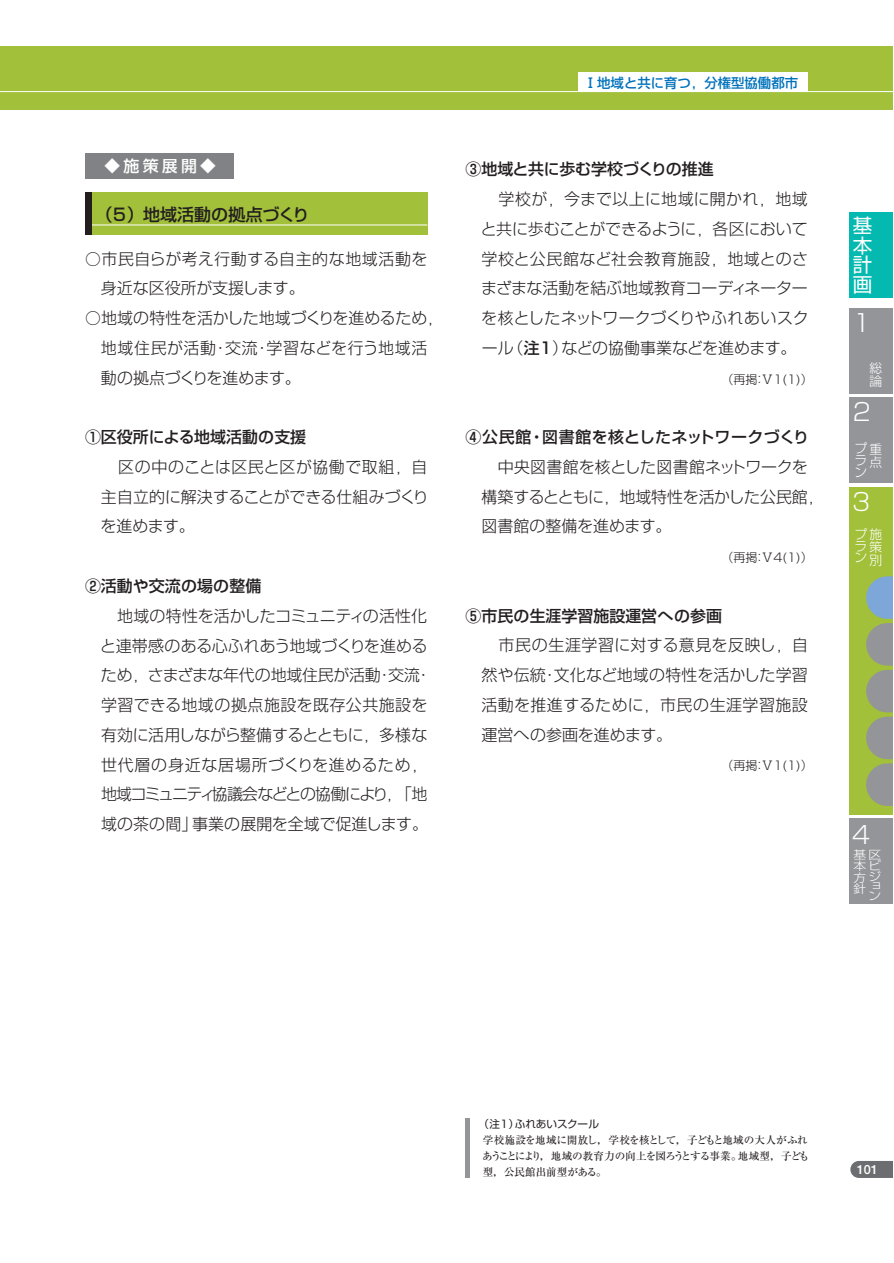
<style>
.page{position:relative;width:894px;height:1263px;background:#fff}
.page>*{position:absolute;margin:0;border:0;box-sizing:border-box;transform-origin:0 0}
.t1{font:300 24px "Shin Go";color:#fff}
.t2{font:19.5px/19.5px "Shin Go";color:#fff;text-align:justify}
.t3{font:500 16.95px "Shin Go";color:#231f20}
.t4{font:300 15.9px/29.7px "Shin Go";color:#231f20}
.t5{font:500 15.9px "Shin Go";color:#231f20}
.t6{font:500 15.9px "Shin Go";color:#fff}
.t7{font:500 13.35px "Shin Go";color:#0072bc}
.t8{font:300 12.75px/11.2px "Shin Go";color:#fff}
.t9{font:700 12.75px "Futo Go B101";color:#fff}
.t10{font:300 12px "Shin Go";color:#231f20}
.t11{font:300 11.55px/11.2px "Shin Go";color:#fff;text-align:justify;scale:1.11 1}
.t12{font:500 10.65px/15.9px "Ryumin";letter-spacing:-.035em;color:#231f20}
.t13{font:10.65px "Shin Go";letter-spacing:-.005em;color:#231f20}
.s1{font-weight:500}
</style>
<div class="page">
<svg style="left:850px;top:1161px;width:43px;height:17px"></svg>
<div style="left:0;top:47px;width:893px;height:63px;background:#a2c03a"></div>
<hr style="left:0;top:91px;width:893px;height:1px;background:#fff">
<div style="left:578px;top:73px;width:230px;height:19px;background:#fff"></div>
<div style="left:849px;top:212px;width:44px;height:86px;background:#03b9b0"></div>
<div style="left:849px;top:308px;width:44px;height:86px;background:#939598"></div>
<div style="left:849px;top:398px;width:44px;height:85px;background:#939598"></div>
<div style="left:849px;top:487px;width:44px;height:327px;background:#a2c03a"></div>
<div style="left:849px;top:819px;width:44px;height:85px;background:#939598"></div>
<svg style="left:866px;top:576px;width:27px;height:230px"></svg>
<div style="left:85px;top:192px;width:342px;height:43px;background:#a2c03a"></div>
<hr style="left:85px;top:225px;width:342px;height:1px;background:#fff">
<div style="left:85px;top:153px;width:149px;height:25px;background:#808285"></div>
<div style="left:85px;top:192px;width:6px;height:43px;background:#231f20"></div>
<hr style="left:466px;top:1119px;width:4px;height:59px;background:#939598">
<p class="t6" style="left:105px;top:160px;width:113px">◆施策展開◆</p>
<p class="t3" style="left:96px;top:208px;width:248px">（5）地域活動の拠点づくり　　</p>
<p class="t4" style="left:101px;top:246px;width:328px;text-indent:-16px">○市民自らが考え行動する自主的な地域活動を身近な区役所が支援します。</p>
<p class="t4" style="left:101px;top:305px;width:344px;text-indent:-16px">○地域の特性を活かした地域づくりを進めるため，地域住民が活動・交流・学習などを行う地域活動の拠点づくりを進めます。</p>
<p class="t5" style="left:85px;top:431px;width:223px">①区役所による地域活動の支援</p>
<p class="t4" style="left:101px;top:454px;width:330px;text-align:justify;text-indent:-16px">　　区の中のことは区民と区が協働で取組，自主自立的に解決することができる仕組みづくりを進めます。</p>
<p class="t5" style="left:85px;top:580px;width:178px">②活動や交流の場の整備</p>
<p class="t4" style="left:100px;top:603px;width:333px;text-indent:-15px">　　地域の特性を活かしたコミュニティの活性化と連帯感のある心ふれあう地域づくりを進めるため，さまざまな年代の地域住民が活動・交流・学習できる地域の拠点施設を既存公共施設を有効に活用しながら整備するとともに，多様な世代層の身近な居場所づくりを進めるため，地域コミュニティ協議会などとの協働により，「地域の茶の間」事業の展開を全域で促進します。</p>
<p class="t7" style="left:584px;top:78px;width:216px">Ⅰ地域と共に育つ，分権型協働都市</p>
<p class="t5" style="left:466px;top:163px;width:266px">③地域と共に歩む学校づくりの推進　</p>
<p class="t4" style="left:481px;top:186px;width:329px;text-align:justify;text-indent:-15px">　　学校が，今まで以上に地域に開かれ，地域と共に歩むことができるように，各区において学校と公民館など社会教育施設，地域とのさまざまな活動を結ぶ地域教育コーディネーターを核としたネットワークづくりやふれあいスクール（<span class="s1">注1</span>）などの協働事業などを進めます。</p>
<p class="t10" style="left:721px;top:375px;width:93px">（再掲：Ⅴ1(1)）</p>
<p class="t5" style="left:466px;top:431px;width:345px">④公民館・図書館を核としたネットワークづくり</p>
<p class="t4" style="left:482px;top:454px;width:344px;text-indent:16px">中央図書館を核とした図書館ネットワークを構築するとともに，地域特性を活かした公民館，図書館の整備を進めます。</p>
<p class="t10" style="left:721px;top:553px;width:93px">（再掲：Ⅴ4(1)）</p>
<p class="t5" style="left:466px;top:610px;width:274px">⑤市民の生涯学習施設運営への参画　</p>
<p class="t4" style="left:482px;top:633px;width:328px;text-align:justify;text-indent:-16px">　　市民の生涯学習に対する意見を反映し，自然や伝統・文化など地域の特性を活かした学習活動を推進するために，市民の生涯学習施設運営への参画を進めます。</p>
<p class="t10" style="left:721px;top:761px;width:93px">（再掲：Ⅴ1(1)）</p>
<p class="t2" style="left:853px;top:219px;width:21px">基本計画</p>
<h1 class="t1" style="left:853px;top:314px;width:20px">1</h1>
<p class="t8" style="left:870px;top:364px;width:14px;line-height:12.8px">総論</p>
<h1 class="t1" style="left:853px;top:403px;width:20px">2</h1>
<p class="t8" style="left:855px;top:444px;width:29px;line-height:13px;text-align:right">プ重点</p>
<p class="t8" style="left:855px;top:457px;width:14px">ラン</p>
<h1 class="t1" style="left:852px;top:493px;width:20px">3</h1>
<p class="t8" style="left:869px;top:529px;width:14px;line-height:12.9px;text-align:justify;text-indent:-15px">プ施策別</p>
<p class="t8" style="left:854px;top:542px;width:14px">ラン</p>
<h1 class="t1" style="left:852px;top:826px;width:20px">4</h1>
<p class="t11" style="left:854px;top:850px;width:27px">基区本ビ方ジ</p>
<p class="t11" style="left:869px;top:883px;width:13px;line-height:9px">ョン</p>
<p class="t11" style="left:854px;top:885px;width:13px">針</p>
<p class="t13" style="left:479px;top:1120px;width:122px">（注1）ふれあいスクール</p>
<p class="t12" style="left:482px;top:1133px;width:329px">学校施設を地域に開放し，学校を核として，子どもと地域の大人がふれあうことにより，地域の教育力の向上を図ろうとする事業。地域型，子ども型，公民館出前型がある。</p>
<p class="t9" style="left:857px;top:1164px;width:23px">101</p>
</div>
